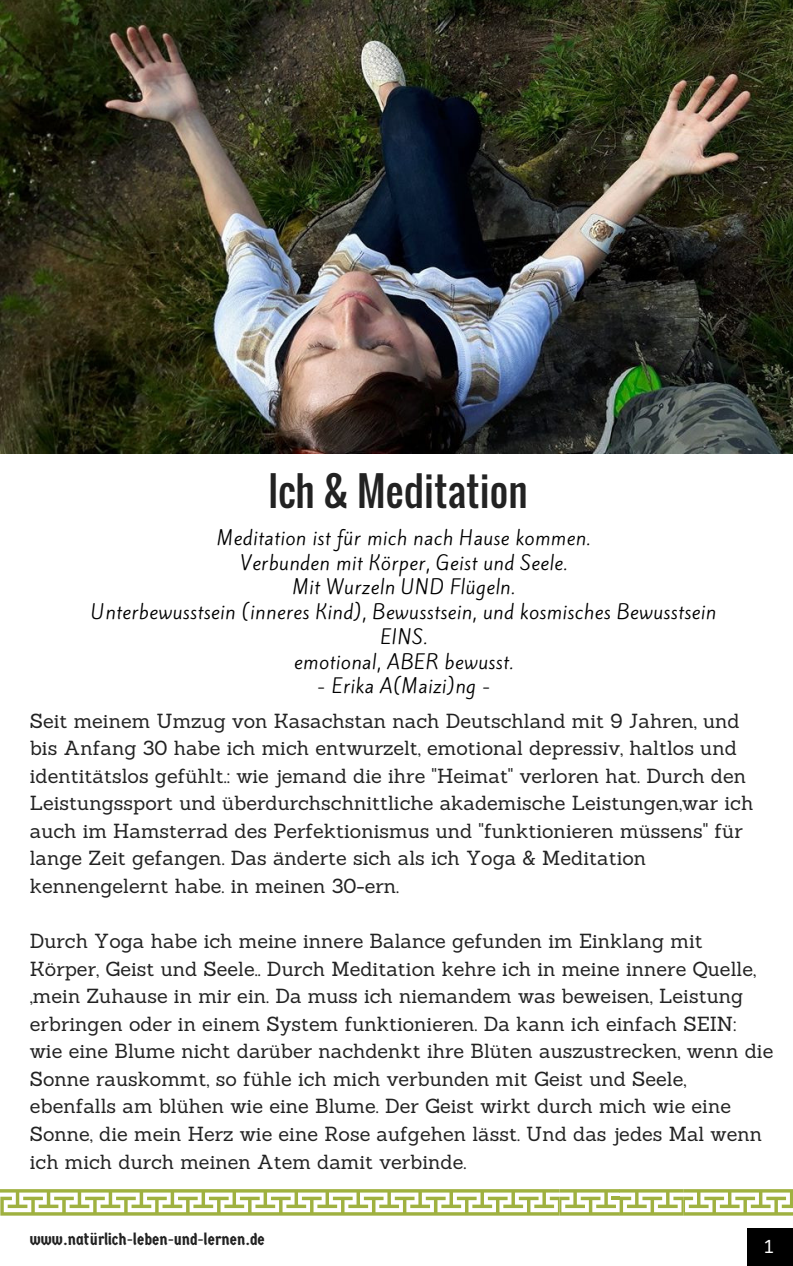
<style>
.page{position:relative;width:793px;height:1266px;background:#fff}
.page>*{position:absolute;margin:0;border:0;box-sizing:border-box;transform-origin:0 0}
.t1{font:39.75px "Oswald";color:#222}
.t2{font:19.88px/27.5px "Sanchez";color:#222}
.t3{font:18.23px/24.8px "Kite One";letter-spacing:.03em;color:#000;text-align:center}
.t4{font:18.23px "Sanchez";color:#fff}
.t5{font:16.58px "Germania One";color:#222}
</style>
<div class="page">
<div style="left:747px;top:1228px;width:46px;height:37px;background:#000"></div>
<img style="left:0;top:0;width:793px;height:453px">
<svg style="left:0;top:1189px;width:793px;height:26px"></svg>
<h1 class="t1" style="left:268px;top:460px;width:261px">Ich &amp; Meditation</h1>
<p class="t3" style="left:91px;top:525px;width:626px">Meditation ist für mich nach Hause kommen.<br>Verbunden mit Körper, Geist und Seele.<br>Mit Wurzeln UND Flügeln.<br>Unterbewusstsein (inneres Kind), Bewusstsein, und kosmisches Bewusstsein EINS.<br>emotional, ABER bewusst.</p>
<p class="t3" style="left:317px;top:674px;width:175px">- Erika A(Maizi)ng -</p>
<p class="t2" style="left:30px;top:706px;width:725px">Seit meinem Umzug von Kasachstan nach Deutschland mit 9 Jahren, und bis Anfang 30 habe ich mich entwurzelt, emotional depressiv, haltlos und identitätslos gefühlt.: wie jemand die ihre "Heimat" verloren hat. Durch den Leistungssport und überdurchschnittliche akademische Leistungen,war ich auch im Hamsterrad des Perfektionismus und "funktionieren müssens" für lange Zeit gefangen. Das änderte sich als ich Yoga &amp; Meditation kennengelernt habe. in meinen 30-ern.</p>
<p class="t2" style="left:30px;top:927px;width:745px">Durch Yoga habe ich meine innere Balance gefunden im Einklang mit Körper, Geist und Seele.. Durch Meditation kehre ich in meine innere Quelle, ,mein Zuhause in mir ein. Da muss ich niemandem was beweisen, Leistung erbringen oder in einem System funktionieren. Da kann ich einfach SEIN: wie eine Blume nicht darüber nachdenkt ihre Blüten auszustrecken, wenn die Sonne rauskommt, so fühle ich mich verbunden mit Geist und Seele, ebenfalls am blühen wie eine Blume. Der Geist wirkt durch mich wie eine Sonne, die mein Herz wie eine Rose aufgehen lässt. Und das jedes Mal wenn ich mich durch meinen Atem damit verbinde.</p>
<p class="t5" style="left:30px;top:1229px;width:236px">www.natürlich-leben-und-lernen.de</p>
<p class="t4" style="left:764px;top:1234px;width:11px">1</p>
</div>
